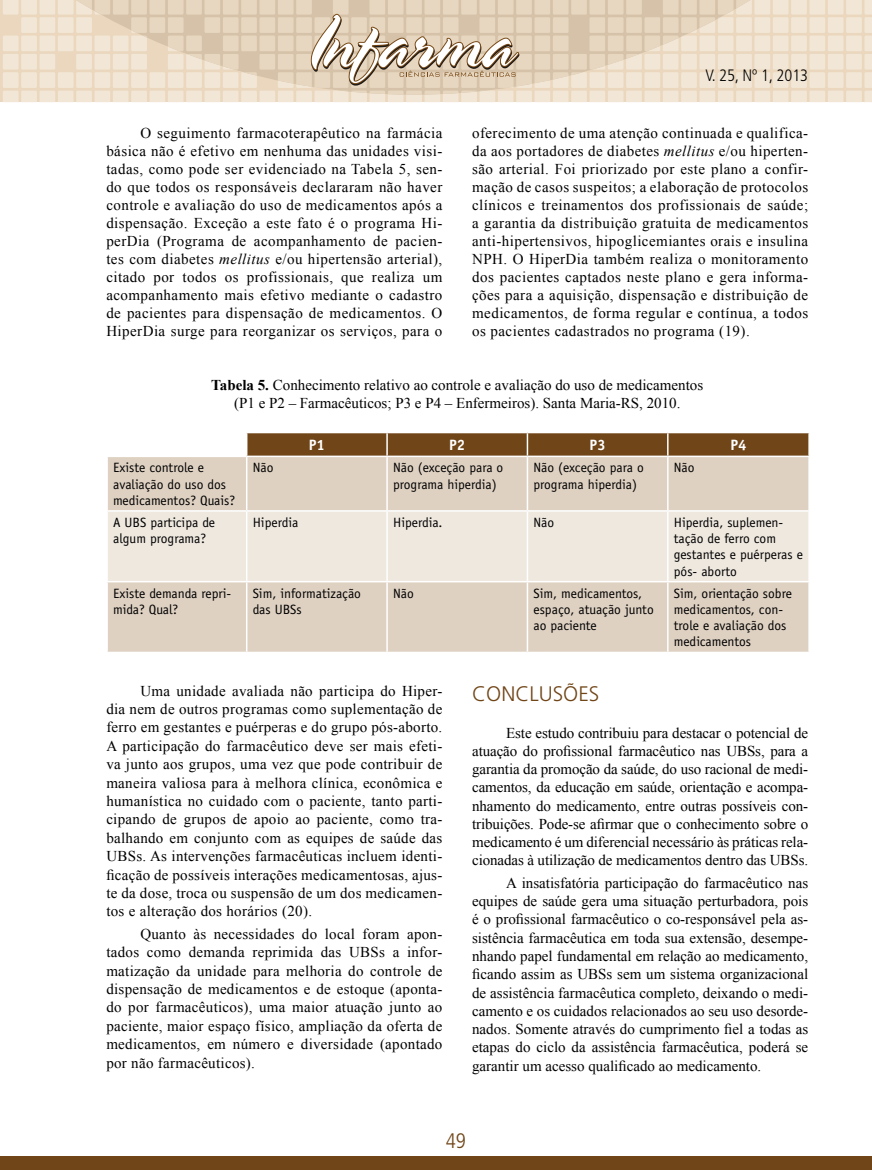
<style>
.page{position:relative;width:872px;height:1170px;background:#fff}
.page>*{position:absolute;margin:0;border:0;box-sizing:border-box;transform-origin:0 0}
.t1{font:300 21px "Frutiger";color:#704517}
.t2{font:300 condensed 21px "Frutiger";color:#704517}
.t3{font:300 condensed 16.5px "Frutiger";color:#000}
.t4{font:15px/18px "Times New Roman";color:#000;text-align:justify}
.t5{font:700 15px "Officina Sans";color:#fff}
.t6{font:13.5px/16.2px "Officina Sans";color:#000}
.s1{font-style:italic}
.s2{font-weight:700}
</style>
<div class="page">
<svg style="left:3px;top:0;width:869px;height:102px;background:#f0e3d0"></svg>
<svg style="left:42px;top:0;width:742px;height:95px;background:#e8d8c3"></svg>
<svg style="left:310px;top:14px;width:209px;height:72px"></svg>
<div style="left:0;top:1155px;width:872px;height:14px;background:#704517"></div>
<div style="left:108px;top:457px;width:700px;height:194px;background:#ded1c2"></div>
<div style="left:108px;top:511px;width:700px;height:70px;background:#eee8df"></div>
<svg style="left:246px;top:432px;width:562px;height:23px;background:#795126"></svg>
<hr style="left:246px;top:457px;width:1px;height:53px;background:#fff">
<hr style="left:386px;top:457px;width:2px;height:53px;background:#fff">
<hr style="left:526px;top:457px;width:2px;height:53px;background:#fff">
<hr style="left:667px;top:457px;width:1px;height:53px;background:#fff">
<hr style="left:106px;top:510px;width:141px;height:1px;background:#fff">
<hr style="left:247px;top:510px;width:140px;height:1px;background:#fff">
<hr style="left:246px;top:511px;width:1px;height:70px;background:#fff">
<hr style="left:387px;top:510px;width:140px;height:1px;background:#fff">
<hr style="left:386px;top:511px;width:2px;height:70px;background:#fff">
<hr style="left:527px;top:510px;width:141px;height:1px;background:#fff">
<hr style="left:526px;top:511px;width:2px;height:70px;background:#fff">
<hr style="left:668px;top:510px;width:142px;height:1px;background:#fff">
<hr style="left:667px;top:511px;width:1px;height:70px;background:#fff">
<hr style="left:106px;top:581px;width:141px;height:1px;background:#fff">
<hr style="left:247px;top:581px;width:140px;height:1px;background:#fff">
<hr style="left:246px;top:582px;width:1px;height:69px;background:#fff">
<hr style="left:387px;top:581px;width:140px;height:1px;background:#fff">
<hr style="left:386px;top:582px;width:2px;height:69px;background:#fff">
<hr style="left:527px;top:581px;width:141px;height:1px;background:#fff">
<hr style="left:526px;top:582px;width:2px;height:69px;background:#fff">
<hr style="left:668px;top:581px;width:142px;height:1px;background:#fff">
<hr style="left:667px;top:582px;width:1px;height:69px;background:#fff">
<p class="t3" style="left:705px;top:66px;width:104px">V. 25, Nº 1, 2013</p>
<p class="t4" style="left:106px;top:124px;width:337px;text-indent:34px">O seguimento farmacoterapêutico na farmácia básica não é efetivo em nenhuma das unidades visi&shy;tadas, como pode ser evidenciado na Tabela 5, sen&shy;do que todos os responsáveis declararam não haver controle e avaliação do uso de medicamentos após a dispensação. Exceção a este fato é o programa Hi&shy;perDia (Programa de acompanhamento de pacien&shy;tes com diabetes <span class="s1">mellitus</span> e/ou hipertensão arterial), citado por todos os profissionais, que realiza um acompanhamento mais efetivo mediante o cadastro de pacientes para dispensação de medicamentos. O HiperDia surge para reorganizar os serviços, para o</p>
<p class="t4" style="left:472px;top:124px;width:337px">oferecimento de uma atenção continuada e qualifica&shy;da aos portadores de diabetes <span class="s1">mellitus</span> e/ou hiperten&shy;são arterial. Foi priorizado por este plano a confir&shy;mação de casos suspeitos; a elaboração de protocolos clínicos e treinamentos dos profissionais de saúde; a garantia da distribuição gratuita de medicamentos anti-hipertensivos, hipoglicemiantes orais e insulina NPH. O HiperDia também realiza o monitoramento dos pacientes captados neste plano e gera informa&shy;ções para a aquisição, dispensação e distribuição de medicamentos, de forma regular e contínua, a todos os pacientes cadastrados no programa (19).</p>
<p class="t4" style="left:211px;top:375px;width:493px;text-align:center"><span class="s2">Tabela 5.</span> Conhecimento relativo ao controle e avaliação do uso de medicamentos (P1 e P2 – Farmacêuticos; P3 e P4 – Enfermeiros). Santa Maria-RS, 2010.</p>
<p class="t5" style="left:309px;top:436px;width:18px">P1</p>
<p class="t5" style="left:449px;top:436px;width:18px">P2</p>
<p class="t5" style="left:589px;top:436px;width:18px">P3</p>
<p class="t5" style="left:730px;top:436px;width:18px">P4</p>
<p class="t6" style="left:113px;top:460px;width:124px">Existe controle e avaliação do uso dos medicamentos? Quais?</p>
<p class="t6" style="left:253px;top:460px;width:22px">Não</p>
<p class="t6" style="left:393px;top:460px;width:112px">Não (exceção para o programa hiperdia)</p>
<p class="t6" style="left:533px;top:460px;width:112px">Não (exceção para o programa hiperdia)</p>
<p class="t6" style="left:674px;top:460px;width:22px">Não</p>
<p class="t6" style="left:113px;top:514px;width:104px">A UBS participa de algum programa?</p>
<p class="t6" style="left:253px;top:514px;width:47px">Hiperdia</p>
<p class="t6" style="left:393px;top:514px;width:51px">Hiperdia.</p>
<p class="t6" style="left:533px;top:514px;width:22px">Não</p>
<p class="t6" style="left:674px;top:514px;width:131px">Hiperdia, suplemen&shy;tação de ferro com gestantes e puérperas e pós- aborto</p>
<p class="t6" style="left:113px;top:585px;width:120px">Existe demanda repri&shy;mida? Qual?</p>
<p class="t6" style="left:253px;top:585px;width:110px">Sim, informatização das UBSs</p>
<p class="t6" style="left:393px;top:585px;width:22px">Não</p>
<p class="t6" style="left:533px;top:585px;width:122px">Sim, medicamentos, espaço, atuação junto ao paciente</p>
<p class="t6" style="left:674px;top:585px;width:120px">Sim, orientação sobre medicamentos, con&shy;trole e avaliação dos medicamentos</p>
<p class="t4" style="left:106px;top:681px;width:337px;line-height:18.5px;text-indent:34px">Uma unidade avaliada não participa do Hiper&shy;dia nem de outros programas como suplementação de ferro em gestantes e puérperas e do grupo pós-aborto.<br>A participação do farmacêutico deve ser mais efeti&shy;va junto aos grupos, uma vez que pode contribuir de maneira valiosa para à melhora clínica, econômica e humanística no cuidado com o paciente, tanto parti&shy;cipando de grupos de apoio ao paciente, como tra&shy;balhando em conjunto com as equipes de saúde das UBSs. As intervenções farmacêuticas incluem identi&shy;ficação de possíveis interações medicamentosas, ajus&shy;te da dose, troca ou suspensão de um dos medicamen&shy;tos e alteração dos horários (20).</p>
<p class="t4" style="left:106px;top:924px;width:338px;line-height:18.5px;text-indent:34px">Quanto às necessidades do local foram apon&shy;tados como demanda reprimida das UBSs a infor&shy;matização da unidade para melhoria do controle de dispensação de medicamentos e de estoque (aponta&shy;do por farmacêuticos), uma maior atuação junto ao paciente, maior espaço físico, ampliação da oferta de medicamentos, em número e diversidade (apontado por não farmacêuticos).</p>
<h1 class="t1" style="left:472px;top:681px;width:129px">CONCLUSÕES</h1>
<p class="t4" style="left:472px;top:723px;width:337px;text-indent:34px">Este estudo contribuiu para destacar o potencial de atuação do profissional farmacêutico nas UBSs, para a garantia da promoção da saúde, do uso racional de medi&shy;camentos, da educação em saúde, orientação e acompa&shy;nhamento do medicamento, entre outras possíveis con&shy;tribuições. Pode-se afirmar que o conhecimento sobre o medicamento é um diferencial necessário às práticas rela&shy;cionadas à utilização de medicamentos dentro das UBSs.</p>
<p class="t4" style="left:472px;top:873px;width:337px;text-indent:34px">A insatisfatória participação do farmacêutico nas equipes de saúde gera uma situação perturbadora, pois é o profissional farmacêutico o co-responsável pela as&shy;sistência farmacêutica em toda sua extensão, desempe&shy;nhando papel fundamental em relação ao medicamento, ficando assim as UBSs sem um sistema organizacional de assistência farmacêutica completo, deixando o medi&shy;camento e os cuidados relacionados ao seu uso desorde&shy;nados. Somente através do cumprimento fiel a todas as etapas do ciclo da assistência farmacêutica, poderá se garantir um acesso qualificado ao medicamento.</p>
<h1 class="t2" style="left:446px;top:1128px;width:22px">49</h1>
</div>
